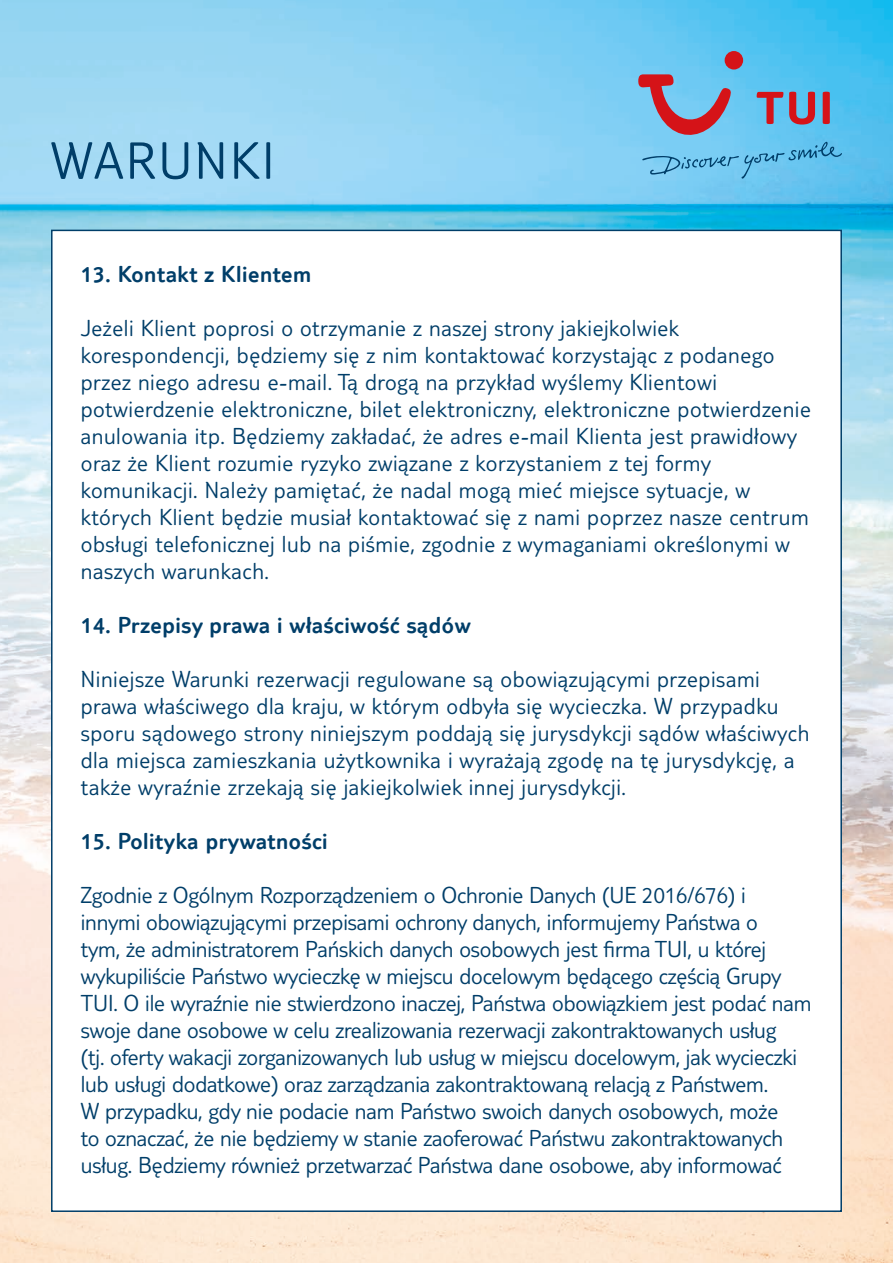
<style>
.page{position:relative;width:893px;height:1263px;background:#fff}
.page>*{position:absolute;margin:0;border:0;box-sizing:border-box;transform-origin:0 0}
.t1{font:300 54px "TUI Type";letter-spacing:.045em;color:#003e69}
.t2{font:300 24px/27px "TUI Type";letter-spacing:.015em;color:#003e69}
.t3{font:300 24px/27px "TUI Type";letter-spacing:-.005em;color:#003e69}
.t4{font:300 24px "TUI Type";letter-spacing:.025em;color:#003e69}
</style>
<div class="page">
<img style="left:0;top:0;width:893px;height:1263px">
<div style="left:725px;top:51px;width:18px;height:19px;background:#d51318;border-radius:50%"></div>
<svg style="left:638px;top:74px;width:204px;height:105px;background:#76abcf"></svg>
<div style="left:51px;top:230px;width:791px;height:982px;background:#fff;border:2px solid #003e69"></div>
<h1 class="t1" style="left:51px;top:130px;width:225px">WARUNKI</h1>
<p class="t4" style="left:81px;top:260px;width:232px">13. Kontakt z Klientem</p>
<p class="t2" style="left:81px;top:314px;width:732px">Jeżeli Klient poprosi o otrzymanie z naszej strony jakiejkolwiek korespondencji, będziemy się z nim kontaktować korzystając z podanego przez niego adresu e-mail. Tą drogą na przykład wyślemy Klientowi potwierdzenie elektroniczne, bilet elektroniczny, elektroniczne potwierdzenie anulowania itp. Będziemy zakładać, że adres e-mail Klienta jest prawidłowy oraz że Klient rozumie ryzyko związane z korzystaniem z tej formy komunikacji. Należy pamiętać, że nadal mogą mieć miejsce sytuacje, w których Klient będzie musiał kontaktować się z nami poprzez nasze centrum obsługi telefonicznej lub na piśmie, zgodnie z wymaganiami określonymi w naszych warunkach.</p>
<p class="t4" style="left:81px;top:611px;width:391px">14. Przepisy prawa i właściwość sądów</p>
<p class="t2" style="left:81px;top:665px;width:730px">Niniejsze Warunki rezerwacji regulowane są obowiązującymi przepisami prawa właściwego dla kraju, w którym odbyła się wycieczka. W przypadku sporu sądowego strony niniejszym poddają się jurysdykcji sądów właściwych dla miejsca zamieszkania użytkownika i wyrażają zgodę na tę jurysdykcję, a także wyraźnie zrzekają się jakiejkolwiek innej jurysdykcji.</p>
<p class="t4" style="left:81px;top:827px;width:248px">15. Polityka prywatności</p>
<p class="t3" style="left:81px;top:881px;width:732px">Zgodnie z Ogólnym Rozporządzeniem o Ochronie Danych (UE 2016/676) i<br>innymi obowiązującymi przepisami ochrony danych, informujemy Państwa o<br>tym, że administratorem Pańskich danych osobowych jest firma TUI, u której wykupiliście Państwo wycieczkę w miejscu docelowym będącego częścią Grupy TUI. O ile wyraźnie nie stwierdzono inaczej, Państwa obowiązkiem jest podać nam swoje dane osobowe w celu zrealizowania rezerwacji zakontraktowanych usług<br>(tj. oferty wakacji zorganizowanych lub usług w miejscu docelowym, jak wycieczki lub usługi dodatkowe) oraz zarządzania zakontraktowaną relacją z Państwem.<br>W przypadku, gdy nie podacie nam Państwo swoich danych osobowych, może<br>to oznaczać, że nie będziemy w stanie zaoferować Państwu zakontraktowanych usług. Będziemy również przetwarzać Państwa dane osobowe, aby informować</p>
</div>
